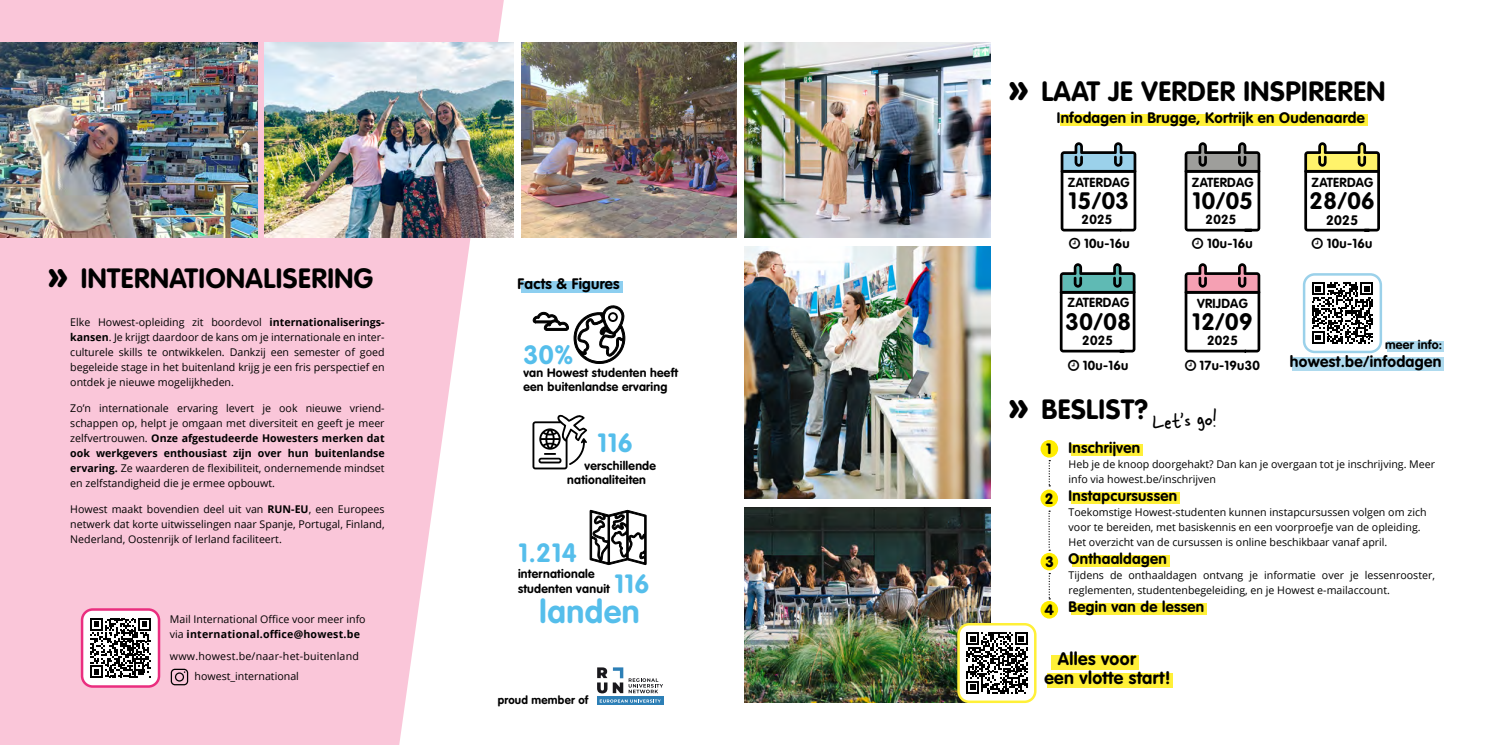
<style>
.page{position:relative;width:1489px;height:745px;background:#fff}
.page>*{position:absolute;margin:0;border:0;box-sizing:border-box;transform-origin:0 0}
.t1{font:700 32.12px "VAG Rounded Std";letter-spacing:.02em;color:#55beeb}
.t2{font:700 27.5px "VAG Rounded Std";letter-spacing:.02em;color:#000}
.t3{font:700 26px "VAG Rounded Std";letter-spacing:.02em;color:#55beeb}
.t4{font:700 23.38px "VAG Rounded Std";letter-spacing:.02em;color:#000}
.t5{font:22.5px "Skippy Sharp";color:#000}
.t6{font:700 17.75px/18.9px "VAG Rounded Std";letter-spacing:.02em;color:#000}
.t7{font:700 15.62px "VAG Rounded Std";letter-spacing:.02em;color:#000}
.t8{font:700 15px "VAG Rounded Std";letter-spacing:.02em;color:#000}
.t9{font:900 14.75px "VAG Rounded Std";color:#000}
.t10{font:700 13.5px "VAG Rounded Std";color:#000}
.t11{font:700 13.12px "VAG Rounded Std";letter-spacing:.02em;color:#000}
.t12{font:700 13px "VAG Rounded Std";letter-spacing:.02em;color:#000}
.t13{font:700 12.38px "VAG Rounded Std";letter-spacing:.02em;color:#000}
.t14{font:700 12.12px/14.2px "VAG Rounded Std";letter-spacing:.02em;color:#000}
.t15{font:700 11.38px "VAG Rounded Std";letter-spacing:.02em;color:#000}
.t16{font:10.62px/15px "Open Sans";color:#000}
.t17{font:10.62px/20.4px "Open Sans";letter-spacing:.02em;color:#000}
.s1{font-size:42.5px}
.s2{font-weight:700}
</style>
<div class="page">
<svg style="left:0;top:0;width:504px;height:744px;background:#facddd"></svg>
<svg style="left:533px;top:305px;width:92px;height:59px"></svg>
<img style="left:264px;top:43px;width:249px;height:195px">
<img style="left:521px;top:43px;width:216px;height:195px">
<svg style="left:589px;top:509px;width:58px;height:56px"></svg>
<img style="left:0;top:43px;width:257px;height:195px">
<div style="left:520px;top:280px;width:102px;height:12px;background:#8dcff0"></div>
<svg style="left:532px;top:414px;width:55px;height:55px"></svg>
<svg style="left:597px;top:696px;width:66px;height:8px"></svg>
<svg style="left:599px;top:699px;width:61px;height:3px"></svg>
<svg style="left:597px;top:667px;width:66px;height:26px"></svg>
<svg style="left:171px;top:668px;width:17px;height:17px"></svg>
<img style="left:744px;top:507px;width:246px;height:195px">
<img style="left:744px;top:247px;width:246px;height:250px">
<img style="left:744px;top:43px;width:246px;height:195px">
<div style="left:1386px;top:341px;width:57px;height:10px;background:#aedaee"></div>
<div style="left:1292px;top:357px;width:151px;height:13px;background:#aedaee"></div>
<div style="left:1059px;top:114px;width:308px;height:12px;background:#fff038"></div>
<svg style="left:1060px;top:142px;width:76px;height:89px"></svg>
<svg style="left:1184px;top:142px;width:76px;height:89px"></svg>
<svg style="left:1304px;top:142px;width:75px;height:89px"></svg>
<svg style="left:1059px;top:263px;width:76px;height:89px"></svg>
<svg style="left:1184px;top:263px;width:76px;height:89px"></svg>
<div style="left:1050px;top:654px;width:88px;height:15px;background:#fff038"></div>
<div style="left:1047px;top:673px;width:126px;height:15px;background:#fff038"></div>
<div style="left:1071px;top:444px;width:71px;height:12px;background:#fff038"></div>
<div style="left:1071px;top:492px;width:108px;height:12px;background:#fff038"></div>
<div style="left:1071px;top:555px;width:98px;height:12px;background:#fff038"></div>
<div style="left:1071px;top:603px;width:135px;height:12px;background:#fff038"></div>
<svg style="left:1048px;top:460px;width:2px;height:26px"></svg>
<svg style="left:1048px;top:510px;width:2px;height:40px"></svg>
<svg style="left:1048px;top:572px;width:2px;height:27px"></svg>
<div style="left:1040px;top:489px;width:17px;height:18px;background:#ffed00;border-radius:50%"></div>
<div style="left:1040px;top:552px;width:18px;height:18px;background:#ffed00;border-radius:50%"></div>
<div style="left:1040px;top:600px;width:18px;height:18px;background:#ffed00;border-radius:50%"></div>
<div style="left:1040px;top:439px;width:18px;height:18px;background:#ffed00;border-radius:50%"></div>
<div style="left:82px;top:609px;width:77px;height:77px;background:#fff;border-radius:11px"></div>
<svg style="left:90px;top:618px;width:61px;height:60px"></svg>
<div style="left:81px;top:608px;width:79px;height:79px;border:2px solid #ea2e7f;border-radius:11px"></div>
<div style="left:958px;top:623px;width:77px;height:78px;background:#fff;border-radius:11px"></div>
<svg style="left:966px;top:632px;width:61px;height:61px"></svg>
<div style="left:957px;top:622px;width:79px;height:80px;border:2px solid #fff038;border-radius:11px"></div>
<svg style="left:1312px;top:282px;width:61px;height:62px"></svg>
<div style="left:1302px;top:273px;width:79px;height:80px;border:2px solid #9bd1ea;border-radius:11px"></div>
<h2 class="t2" style="left:47px;top:262px;width:327px"><span class="s1">»</span> INTERNATIONALISERING</h2>
<p class="t16" style="left:70px;top:314px;width:316px;text-align:justify">Elke Howest-opleiding zit boordevol <span class="s2">internationaliserings&shy;kansen</span>. Je krijgt daardoor de kans om je internationale en inter&shy;culturele skills te ontwikkelen. Dankzij een semester of goed begeleide stage in het buitenland krijg je een fris perspectief en ontdek je nieuwe mogelijkheden.</p>
<p class="t16" style="left:70px;top:400px;width:316px;text-align:justify">Zo’n internationale ervaring levert je ook nieuwe vriend&shy;schappen op, helpt je omgaan met diversiteit en geeft je meer zelfvertrouwen. <span class="s2">Onze afgestudeerde Howesters merken dat ook werkgevers enthousiast zijn over hun buitenlandse ervaring.</span> Ze waarderen de flexibiliteit, ondernemende mindset en zelfstandigheid die je ermee opbouwt.</p>
<p class="t16" style="left:70px;top:500px;width:316px;text-align:justify">Howest maakt bovendien deel uit van <span class="s2">RUN-EU</span>, een Europees netwerk dat korte uitwisselingen naar Spanje, Portugal, Finland, Nederland, Oostenrijk of Ierland faciliteert.</p>
<p class="t16" style="left:170px;top:610px;width:197px">Mail International Office voor meer info via <span class="s2">international.office@howest.be</span></p>
<p class="t17" style="left:194px;top:645px;width:166px;text-indent:-25px">www.howest.be/naar-het-buitenland howest_international</p>
<h3 class="t8" style="left:517px;top:275px;width:103px">Facts &amp; Figures</h3>
<h3 class="t3" style="left:523px;top:339px;width:51px">30%</h3>
<p class="t14" style="left:523px;top:366px;width:156px">van Howest studenten heeft een buitenlandse ervaring</p>
<h3 class="t3" style="left:597px;top:427px;width:37px">116</h3>
<p class="t14" style="left:567px;top:458px;width:90px;text-indent:17px">verschillende nationaliteiten</p>
<h3 class="t3" style="left:518px;top:536px;width:60px">1.214</h3>
<p class="t14" style="left:518px;top:567px;width:93px">internationale studenten vanuit</p>
<h3 class="t3" style="left:614px;top:568px;width:37px">116</h3>
<h1 class="t1" style="left:539px;top:592px;width:102px">landen</h1>
<p class="t15" style="left:498px;top:692px;width:92px">proud member of</p>
<h2 class="t2" style="left:1007px;top:75px;width:379px"><span class="s1">»</span> LAAT JE VERDER INSPIREREN</h2>
<h3 class="t8" style="left:1056px;top:109px;width:309px">Infodagen in Brugge, Kortrijk en Oudenaarde</h3>
<p class="t12" style="left:1067px;top:174px;width:63px">ZATERDAG</p>
<p class="t12" style="left:1191px;top:174px;width:63px">ZATERDAG</p>
<p class="t12" style="left:1311px;top:174px;width:63px">ZATERDAG</p>
<h3 class="t4" style="left:1068px;top:187px;width:62px">15/03</h3>
<h3 class="t4" style="left:1192px;top:187px;width:62px">10/05</h3>
<h3 class="t4" style="left:1309px;top:187px;width:67px">28/06</h3>
<p class="t11" style="left:1081px;top:212px;width:32px">2025</p>
<p class="t11" style="left:1205px;top:212px;width:32px">2025</p>
<p class="t10" style="left:1325px;top:212px;width:33px">2025</p>
<p class="t12" style="left:1084px;top:235px;width:47px">10u-16u</p>
<p class="t12" style="left:1207px;top:235px;width:47px">10u-16u</p>
<p class="t12" style="left:1326px;top:235px;width:47px">10u-16u</p>
<p class="t12" style="left:1067px;top:295px;width:63px">ZATERDAG</p>
<p class="t12" style="left:1196px;top:295px;width:52px">VRIJDAG</p>
<h3 class="t4" style="left:1065px;top:308px;width:67px">30/08</h3>
<h3 class="t4" style="left:1192px;top:308px;width:62px">12/09</h3>
<p class="t11" style="left:1082px;top:332px;width:32px">2025</p>
<p class="t11" style="left:1206px;top:332px;width:32px">2025</p>
<p class="t12" style="left:1082px;top:357px;width:47px">10u-16u</p>
<p class="t12" style="left:1199px;top:357px;width:62px">17u-19u30</p>
<p class="t13" style="left:1384px;top:337px;width:59px">meer info:</p>
<h3 class="t7" style="left:1289px;top:352px;width:153px">howest.be/infodagen</h3>
<h2 class="t2" style="left:1007px;top:392px;width:141px"><span class="s1">»</span> BESLIST?</h2>
<h3 class="t8" style="left:1068px;top:438px;width:73px">Inschrijven</h3>
<p class="t16" style="left:1068px;top:456px;width:368px">Heb je de knoop doorgehakt? Dan kan je overgaan tot je inschrijving. Meer info via howest.be/inschrijven</p>
<h3 class="t8" style="left:1068px;top:486px;width:110px">Instapcursussen</h3>
<p class="t16" style="left:1068px;top:504px;width:359px">Toekomstige Howest-studenten kunnen instapcursussen volgen om zich voor te bereiden, met basiskennis en een voorproefje van de opleiding.<br>Het overzicht van de cursussen is online beschikbaar vanaf april.</p>
<h3 class="t8" style="left:1068px;top:549px;width:100px">Onthaaldagen</h3>
<p class="t16" style="left:1068px;top:567px;width:368px">Tijdens de onthaaldagen ontvang je informatie over je lessenrooster, reglementen, studentenbegeleiding, en je Howest e-mailaccount.</p>
<h3 class="t8" style="left:1068px;top:597px;width:137px">Begin van de lessen</h3>
<h3 class="t5" style="left:1151px;top:408px;width:66px;rotate:-4deg">Let’s go!</h3>
<h3 class="t9" style="left:1046px;top:440px;width:6px">1</h3>
<h3 class="t9" style="left:1045px;top:489px;width:9px">2</h3>
<h3 class="t9" style="left:1045px;top:552px;width:9px">3</h3>
<h3 class="t9" style="left:1044px;top:600px;width:11px">4</h3>
<h3 class="t6" style="left:1044px;top:650px;width:128px;text-indent:14px">Alles voor<br>een vlotte start!</h3>
</div>
